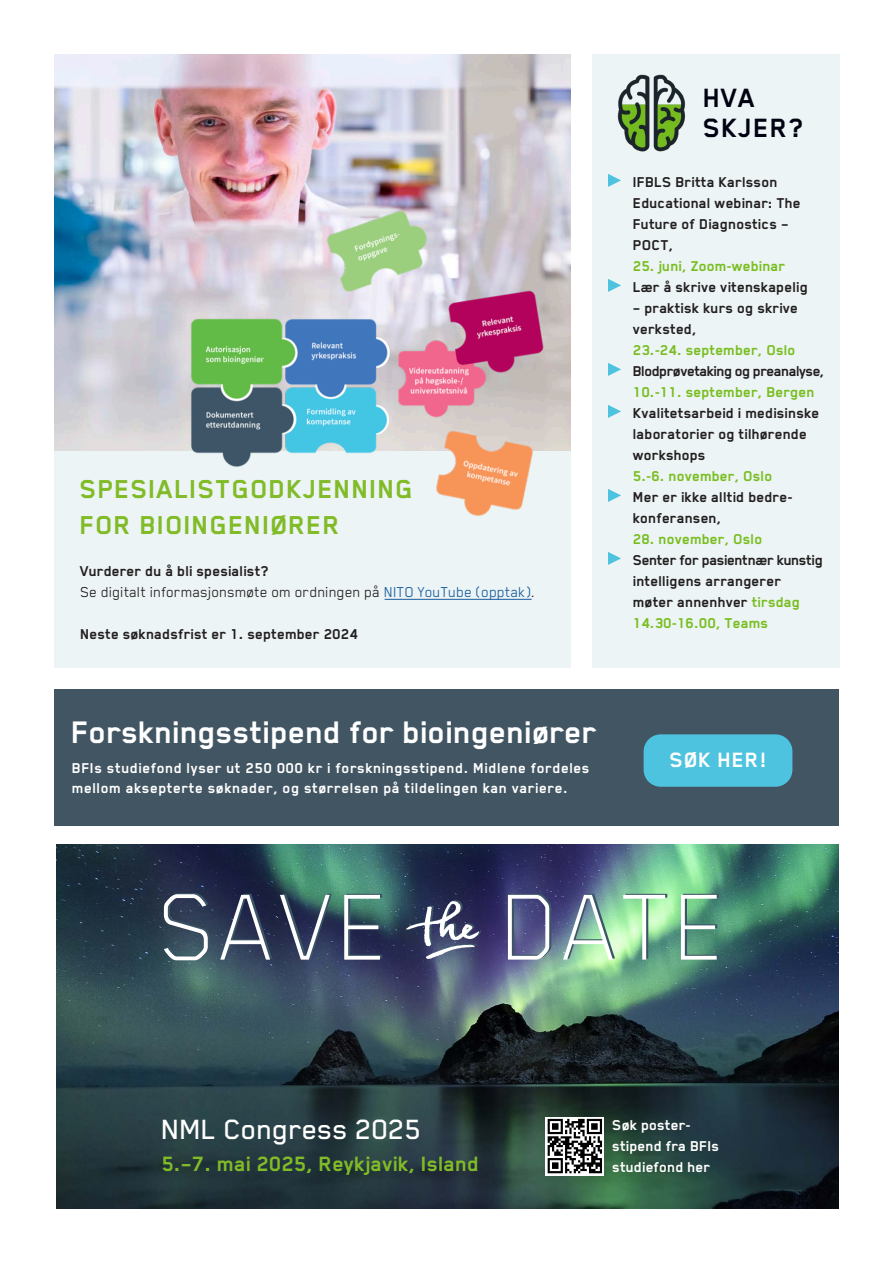
<style>
.page{position:relative;width:893px;height:1263px;background:#fff}
.page>*{position:absolute;margin:0;border:0;box-sizing:border-box;transform-origin:0 0}
.t1{font:100 109.05px "Blender";letter-spacing:.025em;color:#fff}
.t2{font:700 36px "Blender";color:#fff}
.t3{font:500 32.1px "Blender";color:#fff}
.t4{font:700 30.6px/30.6px "Blender";letter-spacing:.025em;color:#000212}
.t5{font:700 30px/36px "Blender";letter-spacing:.025em;color:#81bb28}
.t6{font:700 24px "Blender";color:#81bb28}
.t7{font:700 24px "Blender";letter-spacing:.025em;color:#fff}
.t8{font:700 16.5px/21px "Blender";color:#231f20}
.t9{font:700 16.5px/19.8px "Blender";letter-spacing:.025em;color:#fff}
.t10{font:700 16.5px "Blender";color:#78be20}
.t11{font:16.5px/21px "Blender";color:#231f20}
.t12{font:700 16.5px/21px "Blender";color:#fff}
.t13{font:700 16.5px "Blender";letter-spacing:-.04em;color:#231f20}
.s1{font-weight:700}
.s2{color:#175d9e}
.s3{color:#78be20}
</style>
<div class="page">
<div style="left:54px;top:451px;width:516px;height:217px;background:#edf4f5"></div>
<hr style="left:385px;top:599px;width:147px;height:1px;background:#175d9e">
<img style="left:54px;top:54px;width:516px;height:397px">
<img style="left:178px;top:194px;width:378px;height:322px">
<div style="left:55px;top:689px;width:784px;height:136px;background:#425563"></div>
<div style="left:644px;top:734px;width:148px;height:53px;background:#4ec3e0;border-radius:17px"></div>
<div style="left:592px;top:54px;width:247px;height:614px;background:#edf4f5"></div>
<svg style="left:608px;top:174px;width:13px;height:13px"></svg>
<svg style="left:608px;top:279px;width:13px;height:13px"></svg>
<svg style="left:608px;top:363px;width:13px;height:13px"></svg>
<svg style="left:608px;top:405px;width:13px;height:13px"></svg>
<svg style="left:608px;top:489px;width:13px;height:13px"></svg>
<svg style="left:608px;top:552px;width:13px;height:13px"></svg>
<img style="left:617px;top:74px;width:68px;height:78px">
<img style="left:56px;top:844px;width:782px;height:365px">
<svg style="left:545px;top:1117px;width:59px;height:58px"></svg>
<svg style="left:548px;top:1119px;width:54px;height:54px"></svg>
<h3 class="t5" style="left:81px;top:470px;width:335px">SPESIALISTGODKJENNING<br>FOR BIOINGENIØRER</h3>
<p class="t11" style="left:81px;top:560px;width:456px"><span class="s1">Vurderer du å bli spesialist?<br></span>Se digitalt informasjonsmøte om ordningen på <span class="s2">NITO YouTube (opptak)</span>.</p>
<p class="t8" style="left:81px;top:623px;width:279px">Neste søknadsfrist er 1. september 2024</p>
<h2 class="t2" style="left:73px;top:713px;width:527px">Forskningsstipend for bioingeniører</h2>
<p class="t9" style="left:73px;top:758px;width:519px">BFIs studiefond lyser ut 250 000 kr i forskningsstipend. Midlene fordeles mellom aksepterte søknader, og størrelsen på tildelingen kan variere.</p>
<h3 class="t4" style="left:704px;top:81px;width:101px">HVA<br>SKJER?</h3>
<p class="t8" style="left:633px;top:171px;width:170px">IFBLS Britta Karlsson<br>Educational webinar: The<br>Future of Diagnostics –<br>POCT,</p>
<p class="t10" style="left:633px;top:257px;width:154px">25. juni, Zoom-webinar</p>
<p class="t8" style="left:633px;top:276px;width:177px">Lær å skrive vitenskapelig</p>
<p class="t8" style="left:633px;top:297px;width:167px">– praktisk kurs og skrive verksted,</p>
<p class="t10" style="left:633px;top:341px;width:164px">23.-24. september, Oslo</p>
<p class="t13" style="left:633px;top:362px;width:193px">Blodprøvetaking og preanalyse,</p>
<p class="t10" style="left:633px;top:383px;width:183px">10.-11. september, Bergen</p>
<p class="t8" style="left:633px;top:402px;width:188px">Kvalitetsarbeid i medisinske laboratorier og tilhørende workshops</p>
<p class="t10" style="left:633px;top:467px;width:141px">5.-6. november, Oslo</p>
<p class="t8" style="left:633px;top:486px;width:161px">Mer er ikke alltid bedre&shy;konferansen,</p>
<p class="t10" style="left:633px;top:530px;width:131px">28. november, Oslo</p>
<p class="t8" style="left:633px;top:549px;width:192px">Senter for pasientnær kunstig intelligens arrangerer møter annenhver <span class="s3">tirsdag<br>14.30-16.00, Teams</span></p>
<h3 class="t7" style="left:671px;top:747px;width:96px">SØK HER!</h3>
<h1 class="t1" style="left:160px;top:864px;width:571px">SAVE ▼ DATE</h1>
<h3 class="t3" style="left:162px;top:1111px;width:261px">NML Congress 2025</h3>
<h3 class="t6" style="left:162px;top:1150px;width:319px">5.–7. mai 2025, Reykjavik, Island</h3>
<p class="t12" style="left:613px;top:1114px;width:108px">Søk poster&shy;stipend fra BFIs studiefond her</p>
</div>
